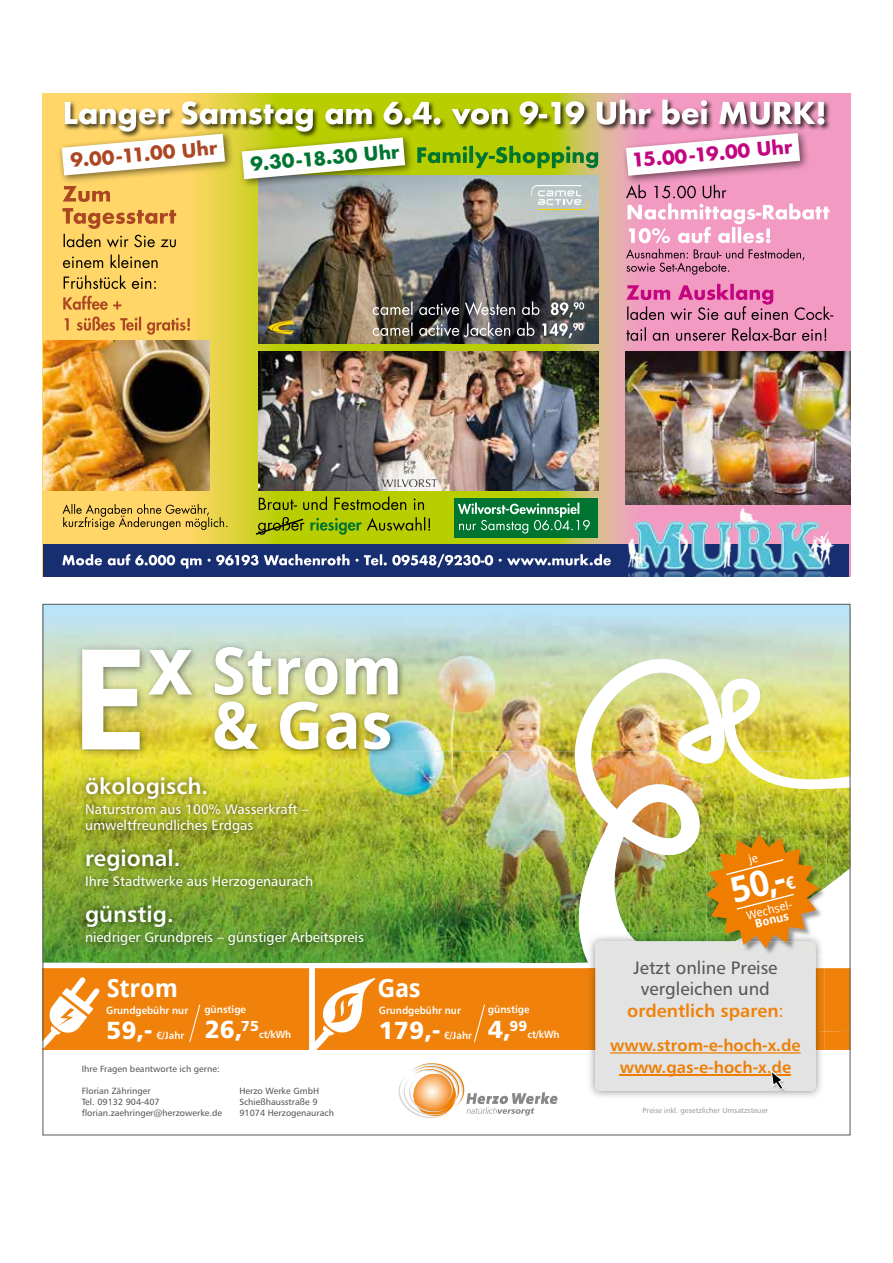
<style>
.page{position:relative;width:893px;height:1263px;background:#fff}
.page>*{position:absolute;margin:0;border:0;box-sizing:border-box;transform-origin:0 0}
.t1{font:700 65.4px/54.4px "Droid Sans";color:#fff;text-align:right}
.t2{font:700 34.95px "Droid Sans";color:#fff}
.t3{font:24.75px "Humanist 777 BT Black B";color:#fff}
.t4{font:700 24.75px "Droid Sans";letter-spacing:-.01em;color:#fff}
.t5{font:22.5px "Humanist 777 BT Bold B";color:#fff}
.t6{font:700 18.6px "Futura";color:#c3057f}
.t7{font:700 18.6px "Futura";color:#ac4723}
.t8{font:700 18.6px "Futura";color:#007531}
.t9{font:18px/21px "Humanist 777 BT Roman B";color:#575756;text-align:center}
.t10{font:18px "Humanist 777 BT Bold B";color:#f0810b}
.t11{font:16.5px/21.6px "Humanist 777 BT Bold B";color:#ef7d00;text-align:center}
.t12{font:13.8px/16.4px "Humanist 777 BT Roman B";color:#fff}
.t13{font:11.7px "Droid Sans";color:#fff}
.t14{font:700 11.7px "Droid Sans";color:#fff}
.t15{font:10.5px "Humanist 777 BT Bold B";color:#fff;scale:.93 1}
.t16{font:10.5px "Humanist 777 BT Bold B";color:#fff;scale:.95 1}
.t17{font:10.35px "Humanist 777 BT Bold B";color:#fff;scale:.95 1}
.t18{font:9px "Humanist 777 BT Roman B";color:#575756}
.t19{font:7.5px "Humanist 777 BT Roman B";color:#9d9d9c}
.s1{font-size:139.95px}
.s2{font-size:81.6px}
.s3{font-family:"Helvetica Neue";font-weight:500}
.s4{font-size:16.8px}
.s5{font-family:"Humanist 777 BT Roman B"}
</style>
<div class="page">
<img style="left:45px;top:656px;width:31px;height:95px">
<img style="left:201px;top:656px;width:9px;height:95px">
<img style="left:405px;top:656px;width:170px;height:95px">
<img style="left:45px;top:751px;width:530px;height:53px">
<img style="left:45px;top:804px;width:50px;height:158px">
<img style="left:362px;top:804px;width:213px;height:156px">
<img style="left:95px;top:952px;width:267px;height:10px">
<img style="left:575px;top:614px;width:273px;height:346px">
<svg style="left:728px;top:742px;width:120px;height:55px"></svg>
<div style="left:824px;top:968px;width:24px;height:82px;background:#f0810b"></div>
<img style="left:76px;top:643px;width:125px;height:115px">
<img style="left:210px;top:642px;width:195px;height:115px">
<img style="left:79px;top:770px;width:290px;height:182px">
<div style="left:43px;top:968px;width:266px;height:82px;background:#f0810b"></div>
<svg style="left:45px;top:977px;width:55px;height:70px"></svg>
<svg style="left:189px;top:1004px;width:12px;height:39px"></svg>
<svg style="left:309px;top:960px;width:278px;height:90px;background:#ec922c"></svg>
<img style="left:587px;top:933px;width:237px;height:35px">
<img style="left:590px;top:1050px;width:231px;height:47px">
<img style="left:816px;top:968px;width:8px;height:82px">
<img style="left:587px;top:968px;width:8px;height:82px">
<div style="left:595px;top:941px;width:221px;height:150px;background:#e3e3e3;border-radius:4px"></div>
<hr style="left:610px;top:1052px;width:191px;height:1px;background:#ef7d00">
<hr style="left:620px;top:1074px;width:171px;height:1px;background:#ef7d00">
<svg style="left:770px;top:1070px;width:15px;height:22px"></svg>
<img style="left:819px;top:835px;width:7px;height:51px">
<img style="left:819px;top:886px;width:7px;height:69px">
<img style="left:816px;top:933px;width:8px;height:22px">
<img style="left:745px;top:948px;width:30px;height:5px">
<svg style="left:398px;top:1063px;width:160px;height:55px"></svg>
<svg style="left:43px;top:94px;width:807px;height:482px;background:#e3c167"></svg>
<img style="left:44px;top:340px;width:165px;height:150px">
<img style="left:626px;top:352px;width:224px;height:153px">
<img style="left:259px;top:179px;width:339px;height:165px">
<img style="left:259px;top:352px;width:339px;height:139px">
<img style="left:383px;top:460px;width:53px;height:26px">
<svg style="left:531px;top:185px;width:57px;height:25px"></svg>
<svg style="left:268px;top:320px;width:27px;height:14px"></svg>
<div style="left:454px;top:498px;width:144px;height:40px;background:#007531"></div>
<div style="left:64px;top:99px;width:767px;height:40px;background:#000;opacity:.75"></div>
<svg style="left:63px;top:186px;width:47px;height:16px"></svg>
<svg style="left:626px;top:185px;width:204px;height:58px"></svg>
<svg style="left:626px;top:249px;width:178px;height:26px;background:#d185a7"></svg>
<svg style="left:62px;top:504px;width:165px;height:26px;background:#d1b151"></svg>
<svg style="left:259px;top:496px;width:165px;height:14px;background:#92a201"></svg>
<img style="left:373px;top:301px;width:211px;height:37px">
<svg style="left:458px;top:503px;width:132px;height:30px"></svg>
<svg style="left:65px;top:316px;width:125px;height:19px;background:#e8b054"></svg>
<svg style="left:63px;top:296px;width:58px;height:14px"></svg>
<svg style="left:64px;top:275px;width:92px;height:14px"></svg>
<svg style="left:63px;top:255px;width:95px;height:13px"></svg>
<svg style="left:63px;top:208px;width:113px;height:40px;background:#ddac53"></svg>
<svg style="left:626px;top:327px;width:200px;height:14px;background:#be7998"></svg>
<svg style="left:626px;top:284px;width:207px;height:36px;background:#d87aa9"></svg>
<div style="left:57px;top:129px;width:178px;height:56px;background:#000;opacity:.54"></div>
<div style="left:237px;top:133px;width:178px;height:56px;background:#000;opacity:.54"></div>
<div style="left:621px;top:129px;width:189px;height:56px;background:#000;opacity:.54"></div>
<img style="left:62px;top:100px;width:762px;height:79px">
<div style="left:44px;top:544px;width:805px;height:33px;background:#172e70"></div>
<img style="left:626px;top:507px;width:209px;height:70px">
<svg style="left:62px;top:554px;width:549px;height:15px"></svg>
<svg style="left:254px;top:517px;width:176px;height:19px;background:#93ac06"></svg>
<img style="left:705px;top:834px;width:114px;height:114px">
<h3 class="t7" style="left:69px;top:147px;width:149px;rotate:-5deg">9.00-11.00 Uhr</h3>
<h3 class="t8" style="left:249px;top:151px;width:151px;rotate:-5deg">9.30-18.30 Uhr</h3>
<h3 class="t6" style="left:631px;top:147px;width:163px;rotate:-5deg">15.00-19.00 Uhr</h3>
<h1 class="t1" style="left:70px;top:642px;width:334px"><span class="s1">E</span><span class="s2">x</span> Strom &amp; Gas</h1>
<h3 class="t5" style="left:85px;top:771px;width:125px">ökologisch.</h3>
<h3 class="t12" style="left:85px;top:800px;width:225px">Naturstrom aus 100% Wasserkraft – umweltfreundliches Erdgas</h3>
<h3 class="t5" style="left:85px;top:844px;width:97px">regional.</h3>
<h3 class="t12" style="left:85px;top:873px;width:230px">Ihre Stadtwerke aus Herzogenaurach</h3>
<h3 class="t5" style="left:85px;top:900px;width:90px">günstig.</h3>
<h3 class="t12" style="left:85px;top:929px;width:280px">niedriger Grundpreis – günstiger Arbeitspreis</h3>
<h3 class="t4" style="left:107px;top:971px;width:73px">Strom</h3>
<h3 class="t4" style="left:377px;top:971px;width:45px">Gas</h3>
<p class="t15" style="left:106px;top:1003px;width:90px">Grundgebühr nur</p>
<h3 class="t3" style="left:106px;top:1014px;width:48px">59,-</h3>
<p class="t17" style="left:157px;top:1028px;width:31px"><span class="s3">€</span>/Jahr</p>
<p class="t16" style="left:204px;top:1003px;width:45px">günstige</p>
<h3 class="t3" style="left:204px;top:1013px;width:56px">26,<sup>75</sup></h3>
<p class="t17" style="left:259px;top:1028px;width:36px">ct/kWh</p>
<p class="t15" style="left:379px;top:1003px;width:90px">Grundgebühr nur</p>
<h3 class="t3" style="left:379px;top:1014px;width:63px">179,-</h3>
<p class="t17" style="left:444px;top:1028px;width:31px"><span class="s3">€</span>/Jahr</p>
<p class="t18" style="left:82px;top:1064px;width:139px">Ihre Fragen beantworte ich gerne:</p>
<p class="t18" style="left:82px;top:1085px;width:70px">Florian Zähringer</p>
<p class="t18" style="left:239px;top:1085px;width:81px">Herzo Werke GmbH</p>
<p class="t18" style="left:82px;top:1096px;width:79px">Tel. 09132 904-407</p>
<p class="t18" style="left:239px;top:1096px;width:80px">Schießhausstraße 9</p>
<p class="t18" style="left:82px;top:1107px;width:142px">florian.zaehringer@herzowerke.de</p>
<p class="t18" style="left:239px;top:1107px;width:96px">91074 Herzogenaurach</p>
<p class="t16" style="left:488px;top:1003px;width:45px">günstige</p>
<h3 class="t3" style="left:488px;top:1013px;width:41px">4,<sup>99</sup></h3>
<p class="t17" style="left:527px;top:1028px;width:36px">ct/kWh</p>
<h2 class="t2" style="left:725px;top:867px;width:66px;rotate:-15deg">50,-<span class="s4">€</span></h2>
<p class="t13" style="left:744px;top:908px;width:50px;rotate:-15deg">Wechsel-</p>
<p class="t14" style="left:753px;top:916px;width:36px;rotate:-15deg">Bonus</p>
<h3 class="t9" style="left:633px;top:957px;width:146px">Jetzt online Preise vergleichen und</h3>
<h3 class="t10" style="left:627px;top:999px;width:158px">ordentlich sparen<span class="s5">:</span></h3>
<h3 class="t11" style="left:610px;top:1034px;width:192px">www.strom-e-hoch-x.de www.gas-e-hoch-x.de</h3>
<p class="t19" style="left:643px;top:1106px;width:127px">Preise inkl. gesetzlicher Umsatzsteuer</p>
</div>
